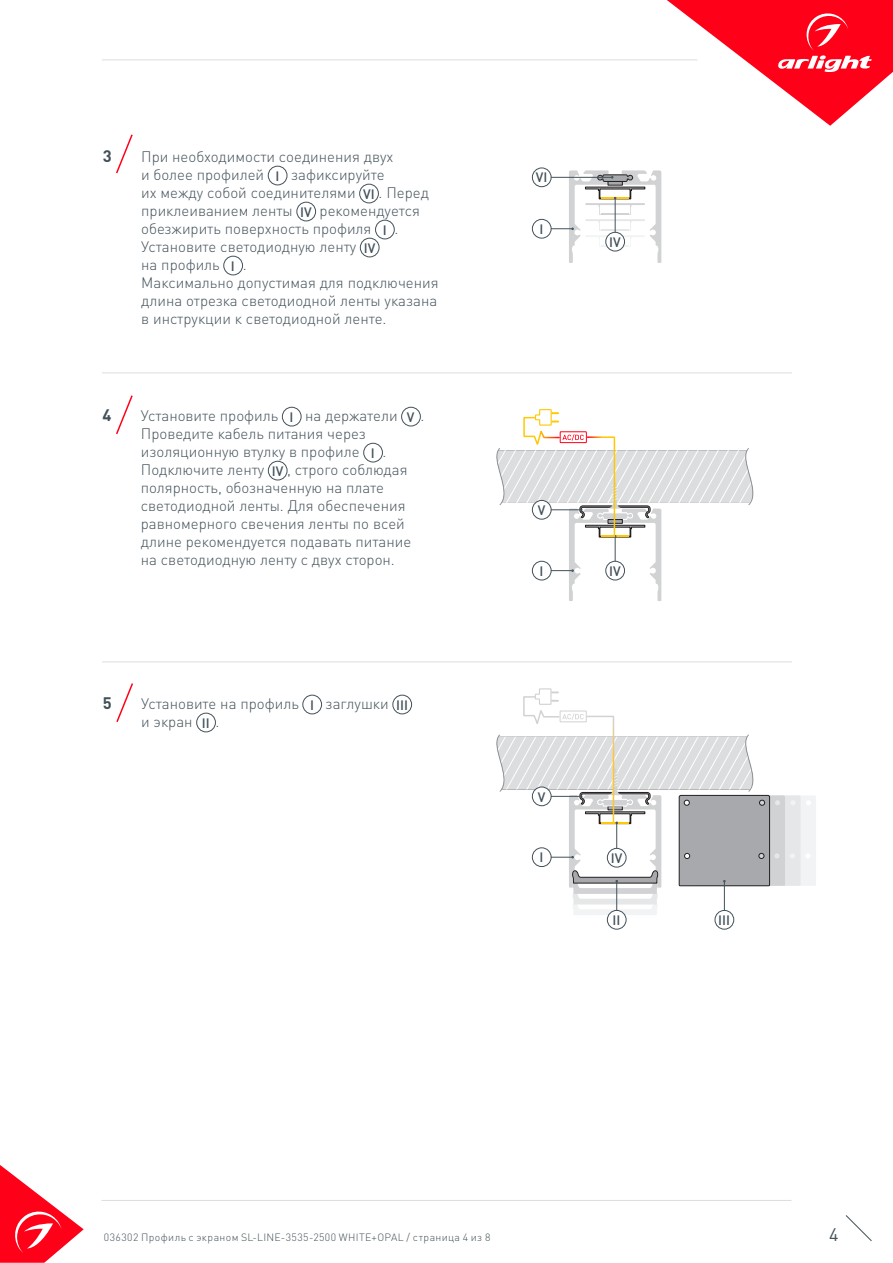
<style>
.page{position:relative;width:893px;height:1263px;background:#fff}
.page>*{position:absolute;margin:0;border:0;box-sizing:border-box;transform-origin:0 0}
.t1{font:18px "DIN Pro";color:#425159}
.t2{font:700 16.5px "DIN Pro";color:#425159}
.t3{font:300 15px/18px "DIN Pro";color:#425159}
.t4{font:500 13.5px "DIN Pro";color:#425159}
.t5{font:300 10.5px "DIN Pro";letter-spacing:.04em;color:#425159}
</style>
<div class="page">
<svg style="left:0;top:1165px;width:84px;height:98px"></svg>
<svg style="left:845px;top:1215px;width:27px;height:26px"></svg>
<svg style="left:667px;top:0;width:226px;height:126px"></svg>
<hr style="left:102px;top:60px;width:595px;height:1px;background:#dcdddf">
<hr style="left:102px;top:1200px;width:689px;height:1px;background:#dcdddf">
<hr style="left:102px;top:372px;width:690px;height:1px;background:#dcdddf">
<hr style="left:102px;top:661px;width:690px;height:1px;background:#dcdddf">
<div style="left:282px;top:407px;width:19px;height:19px;border:1px solid #425159;border-radius:50%"></div>
<div style="left:401px;top:407px;width:20px;height:19px;border:1px solid #425159;border-radius:50%"></div>
<div style="left:363px;top:443px;width:20px;height:19px;border:1px solid #425159;border-radius:50%"></div>
<div style="left:268px;top:461px;width:19px;height:19px;border:1px solid #425159;border-radius:50%"></div>
<svg style="left:116px;top:395px;width:17px;height:40px"></svg>
<svg style="left:116px;top:134px;width:17px;height:40px"></svg>
<div style="left:268px;top:166px;width:19px;height:19px;border:1px solid #425159;border-radius:50%"></div>
<div style="left:359px;top:184px;width:20px;height:19px;border:1px solid #425159;border-radius:50%"></div>
<div style="left:297px;top:202px;width:19px;height:19px;border:1px solid #425159;border-radius:50%"></div>
<div style="left:375px;top:220px;width:19px;height:19px;border:1px solid #425159;border-radius:50%"></div>
<div style="left:360px;top:238px;width:19px;height:19px;border:1px solid #425159;border-radius:50%"></div>
<div style="left:224px;top:256px;width:19px;height:19px;border:1px solid #425159;border-radius:50%"></div>
<div style="left:303px;top:695px;width:19px;height:19px;border:1px solid #425159;border-radius:50%"></div>
<div style="left:393px;top:695px;width:19px;height:19px;border:1px solid #425159;border-radius:50%"></div>
<div style="left:196px;top:713px;width:20px;height:19px;border:1px solid #425159;border-radius:50%"></div>
<svg style="left:116px;top:683px;width:17px;height:39px"></svg>
<div style="left:607px;top:910px;width:19px;height:19px;border:1px solid #425159;border-radius:50%"></div>
<div style="left:715px;top:910px;width:19px;height:19px;border:1px solid #425159;border-radius:50%"></div>
<svg style="left:496px;top:409px;width:258px;height:192px"></svg>
<svg style="left:496px;top:688px;width:320px;height:227px"></svg>
<div style="left:532px;top:168px;width:19px;height:19px;border:1px solid #425159;border-radius:50%"></div>
<div style="left:532px;top:219px;width:19px;height:19px;border:1px solid #425159;border-radius:50%"></div>
<svg style="left:551px;top:170px;width:110px;height:93px"></svg>
<p class="t2" style="left:103px;top:145px;width:10px">3</p>
<p class="t3" style="left:141px;top:147px;width:254px">При необходимости соединения двух и более профилей</p>
<p class="t3" style="left:141px;top:165px;width:245px;text-indent:150px">зафиксируйте их между собой соединителями</p>
<p class="t4" style="left:275px;top:167px;width:5px">I</p>
<p class="t4" style="left:363px;top:185px;width:13px">VI</p>
<p class="t3" style="left:379px;top:183px;width:52px">. Перед</p>
<p class="t3" style="left:141px;top:201px;width:153px">приклеиванием ленты</p>
<p class="t4" style="left:300px;top:203px;width:13px">IV</p>
<p class="t3" style="left:141px;top:201px;width:280px;text-indent:178px">рекомендуется обезжирить поверхность профиля</p>
<p class="t4" style="left:383px;top:221px;width:5px">I</p>
<p class="t3" style="left:394px;top:219px;width:5px">.</p>
<p class="t3" style="left:141px;top:237px;width:217px">Установите светодиодную ленту</p>
<p class="t4" style="left:364px;top:239px;width:13px">IV</p>
<p class="t3" style="left:141px;top:255px;width:80px">на профиль</p>
<p class="t4" style="left:231px;top:257px;width:5px">I</p>
<p class="t3" style="left:141px;top:255px;width:299px;text-indent:101px">.<br>Максимально допустимая для подключения длина отрезка светодиодной ленты указана в инструкции к светодиодной ленте.</p>
<p class="t2" style="left:103px;top:404px;width:10px">4</p>
<p class="t3" style="left:141px;top:406px;width:139px">Установите профиль</p>
<p class="t4" style="left:290px;top:408px;width:5px">I</p>
<p class="t3" style="left:305px;top:406px;width:94px">на держатели</p>
<p class="t4" style="left:407px;top:408px;width:9px">V</p>
<p class="t3" style="left:421px;top:406px;width:5px">.</p>
<p class="t3" style="left:141px;top:424px;width:226px">Проведите кабель питания через изоляционную втулку в профиле</p>
<p class="t4" style="left:371px;top:444px;width:5px">I</p>
<p class="t3" style="left:383px;top:442px;width:5px">.</p>
<p class="t3" style="left:141px;top:460px;width:272px;text-indent:146px">, строго соблюдая полярность, обозначенную на плате светодиодной ленты. Для обеспечения равномерного свечения ленты по всей длине рекомендуется подавать питание на светодиодную ленту с двух сторон.</p>
<p class="t3" style="left:141px;top:460px;width:125px">Подключите ленту</p>
<p class="t4" style="left:272px;top:462px;width:13px">IV</p>
<p class="t2" style="left:103px;top:692px;width:10px">5</p>
<p class="t3" style="left:141px;top:694px;width:159px">Установите на профиль</p>
<p class="t4" style="left:310px;top:696px;width:5px">I</p>
<p class="t3" style="left:326px;top:694px;width:65px">заглушки</p>
<p class="t4" style="left:396px;top:696px;width:13px">III</p>
<p class="t3" style="left:141px;top:712px;width:53px">и экран</p>
<p class="t4" style="left:202px;top:714px;width:9px">II</p>
<p class="t3" style="left:216px;top:712px;width:5px">.</p>
<p class="t4" style="left:536px;top:168px;width:13px">VI</p>
<p class="t4" style="left:540px;top:220px;width:5px">I</p>
<p class="t4" style="left:609px;top:233px;width:13px">IV</p>
<p class="t4" style="left:538px;top:501px;width:9px">V</p>
<p class="t4" style="left:540px;top:562px;width:5px">I</p>
<p class="t4" style="left:609px;top:562px;width:13px">IV</p>
<p class="t4" style="left:538px;top:787px;width:9px">V</p>
<p class="t4" style="left:540px;top:848px;width:5px">I</p>
<p class="t4" style="left:611px;top:849px;width:13px">IV</p>
<p class="t4" style="left:613px;top:911px;width:9px">II</p>
<p class="t4" style="left:718px;top:911px;width:13px">III</p>
<p class="t5" style="left:104px;top:1230px;width:388px">036302 Профиль с экраном SL-LINE-3535-2500 WHITE+OPAL / страница 4 из 8</p>
<p class="t1" style="left:829px;top:1222px;width:11px">4</p>
</div>
